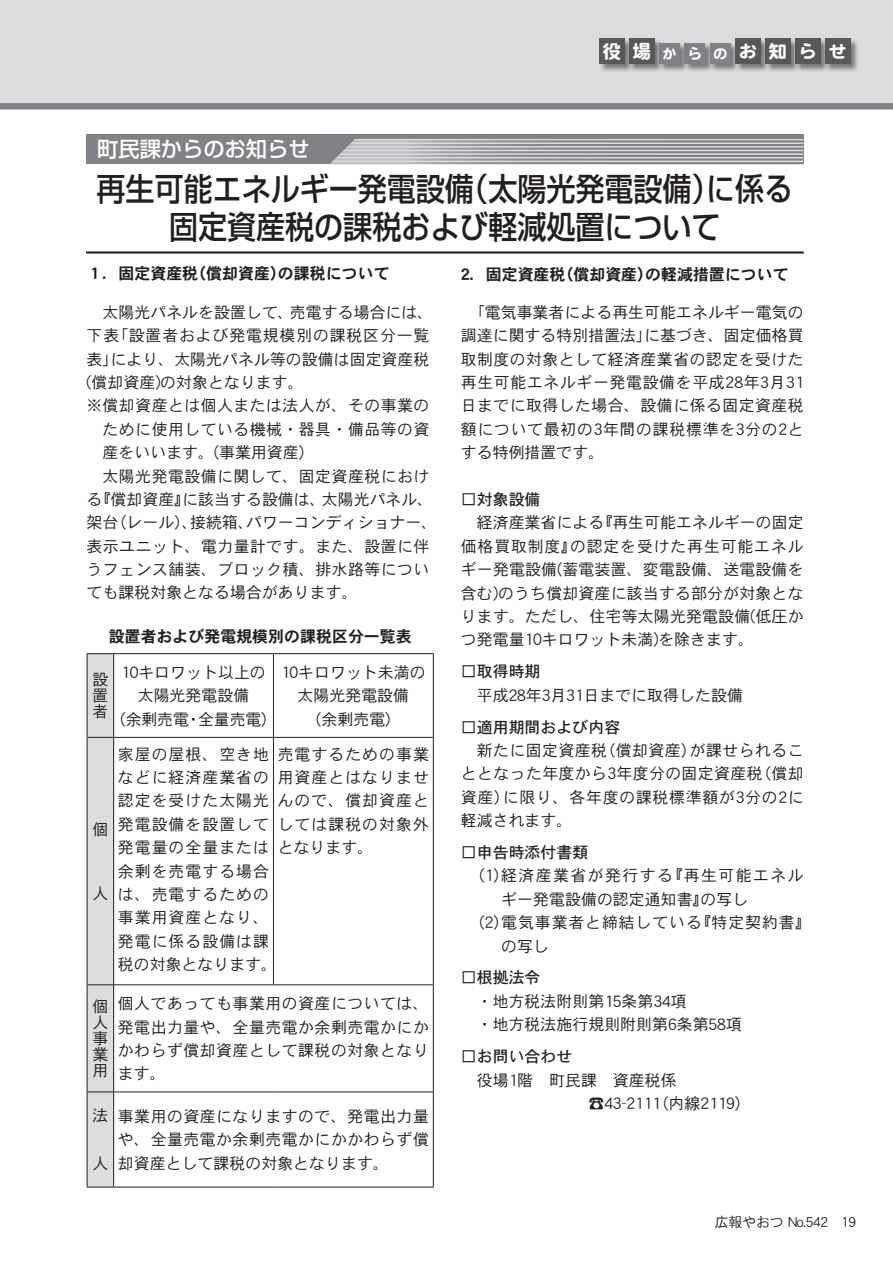
<style>
.page{position:relative;width:893px;height:1263px;background:#fff}
.page>*{position:absolute;margin:0;border:0;box-sizing:border-box;transform-origin:0 0}
.t1{font:500 31.95px/38.2px "Shin Go Pro";color:#231f20;text-align:center;scale:.91 1}
.t2{font:500 21.3px "Shin Go Pro";color:#fff}
.t3{font:18.6px "DF Maru Gothic SB WINP RKSJ H";letter-spacing:.61em;color:#fff}
.t4{font:15.9px/23.4px "DFHS Gothic W3 WINP RKSJ H";letter-spacing:.025em;color:#231f20;text-align:justify}
.t5{font:15.9px/23.4px "DFHS Gothic W3 WINP RKSJ H";color:#231f20;text-align:center}
.t6{font:15.9px/23.4px "DFHS Gothic W3 WINP RKSJ H";letter-spacing:.06em;color:#231f20}
.t7{font:15.9px "DFHS Gothic W7 WINP RKSJ H";color:#231f20}
.t8{font:15.9px "DFHS Gothic W5 WINP RKSJ H";color:#231f20}
.t9{font:15.9px "DFHS Gothic W3 WINP RKSJ H";letter-spacing:.055em;color:#231f20}
.t10{font:15.9px "DFHS Gothic W3 WINP RKSJ H";letter-spacing:.085em;color:#231f20}
.t11{font:15.9px "DFHS Gothic W3 WINP RKSJ H";letter-spacing:.05em;color:#231f20}
.t12{font:13.8px "DFHS Gothic W3 WINP RKSJ H";color:#231f20}
.s1{font-size:15px}
.s2{font-family:"MS Mincho"}
</style>
<div class="page">
<div style="left:0;top:0;width:893px;height:106px;background:#dcdddf"></div>
<div style="left:0;top:103px;width:893px;height:6px;background:#808285"></div>
<hr style="left:273px;top:654px;width:1px;height:83px;background:#231f20">
<hr style="left:114px;top:737px;width:159px;height:1px;background:#231f20">
<hr style="left:273px;top:737px;width:160px;height:1px;background:#231f20">
<hr style="left:273px;top:738px;width:1px;height:246px;background:#231f20">
<hr style="left:114px;top:984px;width:159px;height:1px;background:#231f20">
<hr style="left:273px;top:984px;width:160px;height:1px;background:#231f20">
<hr style="left:114px;top:1092px;width:159px;height:1px;background:#231f20">
<hr style="left:273px;top:1092px;width:160px;height:1px;background:#231f20">
<hr style="left:114px;top:653px;width:159px;height:1px;background:#231f20">
<hr style="left:273px;top:653px;width:161px;height:1px;background:#231f20">
<hr style="left:433px;top:654px;width:1px;height:83px;background:#231f20">
<hr style="left:433px;top:737px;width:1px;height:248px;background:#231f20">
<hr style="left:433px;top:985px;width:1px;height:107px;background:#231f20">
<hr style="left:433px;top:1092px;width:1px;height:95px;background:#231f20">
<svg style="left:87px;top:653px;width:27px;height:535px;background:#cecfd1"></svg>
<hr style="left:114px;top:1187px;width:159px;height:1px;background:#231f20">
<hr style="left:273px;top:1187px;width:161px;height:1px;background:#231f20">
<div style="left:86px;top:134px;width:718px;height:30px;background:#808285"></div>
<svg style="left:330px;top:140px;width:474px;height:24px"></svg>
<hr style="left:329px;top:161px;width:475px;height:1px;background:#dcdddf">
<hr style="left:329px;top:157px;width:475px;height:1px;background:#dcdddf">
<hr style="left:329px;top:153px;width:475px;height:2px;background:#dcdddf">
<hr style="left:329px;top:150px;width:475px;height:1px;background:#dcdddf">
<hr style="left:329px;top:146px;width:475px;height:2px;background:#dcdddf">
<hr style="left:329px;top:142px;width:475px;height:2px;background:#dcdddf">
<hr style="left:329px;top:139px;width:475px;height:1px;background:#dcdddf">
<hr style="left:86px;top:251px;width:718px;height:3px;background:#231f20">
<div style="left:735px;top:38px;width:34px;height:34px;background:#57585a;opacity:.75"></div>
<div style="left:735px;top:38px;width:26px;height:26px;background:#57585a"></div>
<div style="left:765px;top:38px;width:34px;height:34px;background:#57585a;opacity:.75"></div>
<div style="left:765px;top:38px;width:26px;height:26px;background:#57585a"></div>
<div style="left:795px;top:38px;width:34px;height:34px;background:#57585a;opacity:.75"></div>
<div style="left:795px;top:38px;width:25px;height:26px;background:#57585a"></div>
<div style="left:599px;top:38px;width:34px;height:34px;background:#57585a;opacity:.75"></div>
<div style="left:599px;top:38px;width:26px;height:26px;background:#57585a"></div>
<div style="left:825px;top:38px;width:34px;height:34px;background:#57585a;opacity:.75"></div>
<div style="left:825px;top:38px;width:25px;height:26px;background:#57585a"></div>
<div style="left:629px;top:38px;width:34px;height:34px;background:#57585a;opacity:.75"></div>
<div style="left:629px;top:38px;width:25px;height:26px;background:#57585a"></div>
<div style="left:659px;top:42px;width:30px;height:31px;background:#57585a;opacity:.75"></div>
<div style="left:659px;top:43px;width:21px;height:21px;background:#808285"></div>
<div style="left:684px;top:42px;width:30px;height:31px;background:#57585a;opacity:.75"></div>
<div style="left:684px;top:43px;width:21px;height:21px;background:#808285"></div>
<div style="left:709px;top:42px;width:31px;height:31px;background:#57585a;opacity:.75"></div>
<div style="left:710px;top:43px;width:21px;height:21px;background:#808285"></div>
<p class="t3" style="left:603px;top:42px;width:246px">役場<span class="s1">からの</span>お知らせ</p>
<h2 class="t2" style="left:97px;top:132px;width:214px">町民課からのお知らせ</h2>
<h1 class="t1" style="left:97px;top:166px;width:767px">再生可能エネルギー発電設備（太陽光発電設備）に係る固定資産税の課税および軽減処置について</h1>
<p class="t7" style="left:87px;top:266px;width:304px">１．固定資産税（償却資産）の課税について</p>
<p class="t5" style="left:103px;top:301px;width:332px">太陽光パネルを設置して、売電する場合には、</p>
<p class="t11" style="left:87px;top:327px;width:344px">下表「設置者および発電規模別の課税区分一覧</p>
<p class="t5" style="left:87px;top:348px;width:344px">表」により、太陽光パネル等の設備は固定資産税</p>
<p class="t5" style="left:87px;top:371px;width:219px">(償却資産)の対象となります。</p>
<p class="t4" style="left:87px;top:394px;width:344px">※償却資産とは個人または法人が、その事業の</p>
<p class="t4" style="left:103px;top:418px;width:328px">ために使用している機械・器具・備品等の資</p>
<p class="t5" style="left:103px;top:441px;width:203px">産をいいます。(事業用資産)</p>
<p class="t4" style="left:103px;top:465px;width:328px">太陽光発電設備に関して、固定資産税におけ</p>
<p class="t5" style="left:87px;top:488px;width:348px">る『償却資産』に該当する設備は、太陽光パネル、</p>
<p class="t5" style="left:87px;top:511px;width:352px">架台（レール）、接続箱、パワーコンディショナー、</p>
<p class="t4" style="left:87px;top:535px;width:344px">表示ユニット、電力量計です。また、設置に伴</p>
<p class="t4" style="left:87px;top:558px;width:344px">うフェンス舗装、ブロック積、排水路等につい</p>
<p class="t5" style="left:87px;top:581px;width:273px">ても課税対象となる場合があります。</p>
<p class="t7" style="left:109px;top:629px;width:304px">設置者および発電規模別の課税区分一覧表</p>
<p class="t4" style="left:92px;top:672px;width:17px;line-height:15.9px">設置者</p>
<p class="t5" style="left:110px;top:661px;width:169px">10キロワット以上の<br>太陽光発電設備<br>（余剰売電・全量売電）</p>
<p class="t5" style="left:281px;top:661px;width:146px">10キロワット未満の太陽光発電設備<br>（余剰売電）</p>
<p class="t4" style="left:92px;top:818px;width:16px">個</p>
<p class="t4" style="left:92px;top:882px;width:17px">人</p>
<p class="t6" style="left:118px;top:743px;width:161px">家屋の屋根、空き地などに経済産業省の認定を受けた太陽光発電設備を設置して発電量の全量または余剰を売電する場合は、売電するための事業用資産となり、発電に係る設備は課税の対象となります。</p>
<p class="t4" style="left:278px;top:743px;width:153px">売電するための事業用資産とはなりませんので、償却資産としては課税の対象外となります。</p>
<p class="t4" style="left:92px;top:999px;width:17px;line-height:15.9px">個人事業用</p>
<p class="t4" style="left:118px;top:992px;width:313px">個人であっても事業用の資産については、発電出力量や、全量売電か余剰売電かにかかわらず償却資産として課税の対象となります。</p>
<p class="t4" style="left:92px;top:1104px;width:16px">法</p>
<p class="t4" style="left:92px;top:1152px;width:17px">人</p>
<p class="t4" style="left:118px;top:1105px;width:313px">事業用の資産になりますので、発電出力量や、全量売電か余剰売電かにかかわらず償却資産として課税の対象となります。</p>
<p class="t7" style="left:461px;top:266px;width:329px">2．固定資産税（償却資産）の軽減措置について</p>
<p class="t4" style="left:461px;top:301px;width:344px;text-indent:8px">「電気事業者による再生可能エネルギー電気の調達に関する特別措置法」に基づき、固定価格買取制度の対象として経済産業省の認定を受けた再生可能エネルギー発電設備を平成28年3月31日までに取得した場合、設備に係る固定資産税額について最初の3年間の課税標準を3分の2とする特例措置です。</p>
<p class="t8" style="left:461px;top:491px;width:81px">□対象設備</p>
<p class="t4" style="left:461px;top:511px;width:344px;text-indent:16px">経済産業省による『再生可能エネルギーの固定価格買取制度』の認定を受けた再生可能エネルギー発電設備(蓄電装置、変電設備、送電設備を含む)のうち償却資産に該当する部分が対象となります。ただし、住宅等太陽光発電設備(低圧かつ発電量10キロワット未満)を除きます。</p>
<p class="t8" style="left:461px;top:664px;width:81px">□取得時期</p>
<p class="t5" style="left:477px;top:684px;width:268px">平成28年3月31日までに取得した設備</p>
<p class="t8" style="left:461px;top:719px;width:161px">□適用期間および内容</p>
<p class="t4" style="left:461px;top:739px;width:344px;text-indent:16px">新たに固定資産税（償却資産）が課せられることとなった年度から3年度分の固定資産税（償却資産）に限り、各年度の課税標準額が3分の2に軽減されます。</p>
<p class="t8" style="left:461px;top:844px;width:129px">□申告時添付書類</p>
<p class="t10" style="left:461px;top:868px;width:344px">　（1）経済産業省が発行する『再生可能エネル</p>
<p class="t5" style="left:501px;top:888px;width:249px">ギー発電設備の認定通知書』の写し</p>
<p class="t9" style="left:461px;top:914px;width:352px">　（2）電気事業者と締結している『特定契約書』</p>
<p class="t4" style="left:501px;top:935px;width:49px">の写し</p>
<p class="t8" style="left:461px;top:970px;width:81px">□根拠法令</p>
<p class="t5" style="left:477px;top:990px;width:266px;text-align:left;text-indent:-16px">　・地方税法附則第15条第34項<br>・地方税法施行規則附則第6条第58項</p>
<p class="t8" style="left:461px;top:1048px;width:113px">□お問い合わせ</p>
<p class="t5" style="left:461px;top:1068px;width:291px;text-align:left">　役場1階　町民課　資産税係<br>　　　　　　　　<span class="s2">☎</span>43-2111（内線2119）</p>
<p class="t12" style="left:715px;top:1215px;width:142px">広報やおつ No.542 19</p>
</div>
